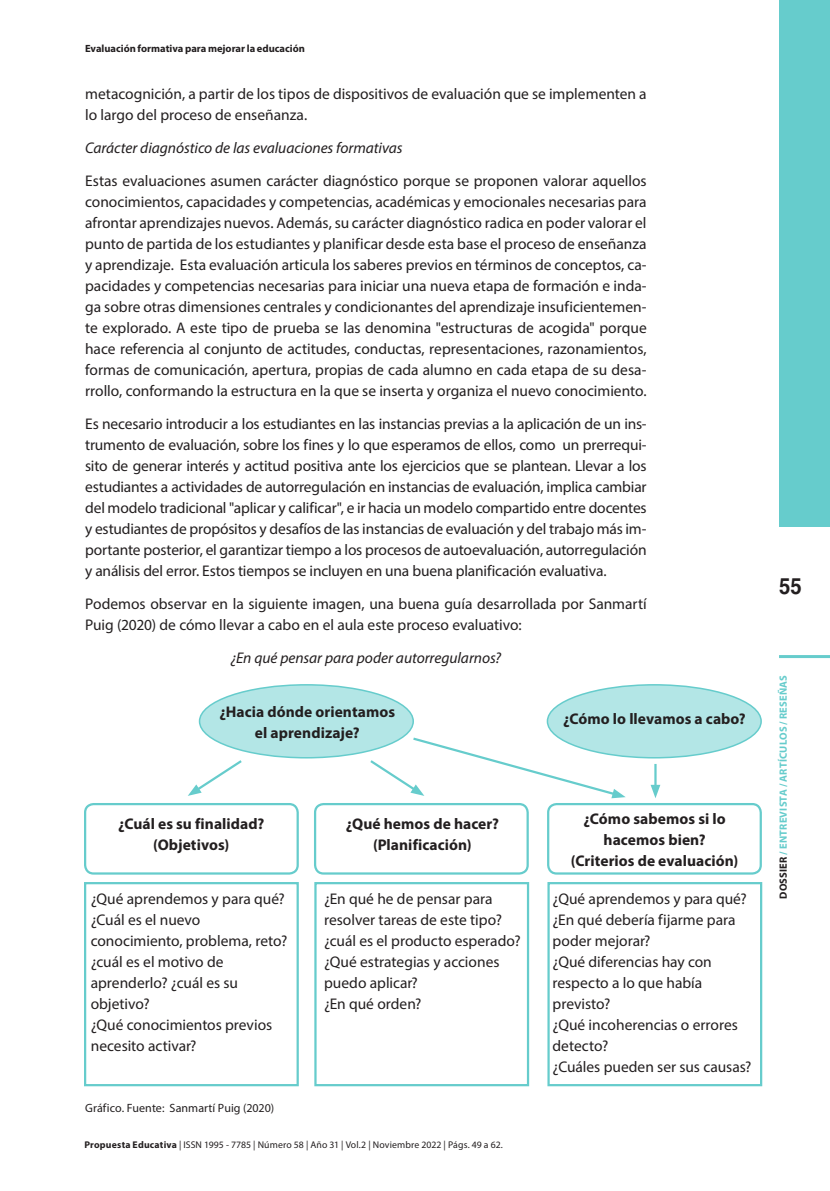
<style>
.page{position:relative;width:830px;height:1191px;background:#fff}
.page>*{position:absolute;margin:0;border:0;box-sizing:border-box;transform-origin:0 0}
.t1{font:700 22.5px "Helvetica LT Std";color:#231f20;scale:.9 1}
.t2{font:15.45px/21px "Myriad Pro";color:#231f20}
.t3{font:700 15.45px/21px "Myriad Pro";letter-spacing:.005em;color:#231f20;text-align:center}
.t4{font:italic 15.45px "Myriad Pro";letter-spacing:-.005em;color:#231f20}
.t5{font:12px "Myriad Pro";letter-spacing:.005em;color:#231f20}
.t6{font:700 10.5px "Myriad Pro";letter-spacing:-.005em;color:#231f20}
.t7{font:700 10.5px "Myriad Pro";letter-spacing:.015em;color:#6cc}
.t8{font:9.75px "Myriad Pro";letter-spacing:.01em;color:#231f20}
.s1{font-weight:700}
.s2{color:#231f20}
</style>
<div class="page">
<div style="left:778px;top:0;width:51px;height:527px;background:#6cc"></div>
<hr style="left:778px;top:655px;width:51px;height:3px;background:#6cc">
<div style="left:84px;top:803px;width:215px;height:71px;border:2px solid #6cc;border-radius:9px"></div>
<div style="left:314px;top:803px;width:214px;height:71px;border:2px solid #6cc;border-radius:9px"></div>
<div style="left:547px;top:803px;width:214px;height:71px;border:2px solid #6cc;border-radius:9px"></div>
<div style="left:84px;top:882px;width:215px;height:204px;border:2px solid #6cc"></div>
<div style="left:314px;top:882px;width:215px;height:204px;border:2px solid #6cc"></div>
<div style="left:547px;top:882px;width:214px;height:204px;border:2px solid #6cc"></div>
<div style="left:199px;top:685px;width:214px;height:72px;background:#b3e6e6;border-radius:50%"></div>
<div style="left:199px;top:684px;width:215px;height:74px;border:2px solid #6cc;border-radius:50%"></div>
<div style="left:547px;top:685px;width:213px;height:72px;background:#b3e6e6;border-radius:50%"></div>
<div style="left:546px;top:684px;width:215px;height:74px;border:2px solid #6cc;border-radius:50%"></div>
<svg style="left:188px;top:760px;width:54px;height:36px"></svg>
<svg style="left:367px;top:736px;width:258px;height:62px"></svg>
<hr style="left:654px;top:764px;width:2px;height:25px;background:#6cc">
<svg style="left:650px;top:785px;width:10px;height:13px"></svg>
<p class="t6" style="left:85px;top:42px;width:221px">Evaluación formativa para mejorar la educación</p>
<p class="t2" style="left:85px;top:83px;width:563px">metacognición, a partir de los tipos de dispositivos de evaluación que se implementen a lo largo del proceso de enseñanza.</p>
<p class="t4" style="left:85px;top:139px;width:319px">Carácter diagnóstico de las evaluaciones formativas</p>
<p class="t2" style="left:85px;top:170px;width:563px;text-align:justify">Estas evaluaciones asumen carácter diagnóstico porque se proponen valorar aquellos conocimientos, capacidades y competencias, académicas y emocionales necesarias para afrontar aprendizajes nuevos. Además, su carácter diagnóstico radica en poder valorar el punto de partida de los estudiantes y planificar desde esta base el proceso de enseñanza y aprendizaje. Esta evaluación articula los saberes previos en términos de conceptos, ca&shy;pacidades y competencias necesarias para iniciar una nueva etapa de formación e inda&shy;ga sobre otras dimensiones centrales y condicionantes del aprendizaje insuficientemen&shy;te explorado. A este tipo de prueba se las denomina "estructuras de acogida" porque hace referencia al conjunto de actitudes, conductas, representaciones, razonamientos, formas de comunicación, apertura, propias de cada alumno en cada etapa de su desa&shy;rrollo, conformando la estructura en la que se inserta y organiza el nuevo conocimiento.</p>
<p class="t2" style="left:85px;top:413px;width:563px;text-align:justify">Es necesario introducir a los estudiantes en las instancias previas a la aplicación de un ins&shy;trumento de evaluación, sobre los fines y lo que esperamos de ellos, como un prerrequi&shy;sito de generar interés y actitud positiva ante los ejercicios que se plantean. Llevar a los estudiantes a actividades de autorregulación en instancias de evaluación, implica cambiar del modelo tradicional "aplicar y calificar", e ir hacia un modelo compartido entre docentes y estudiantes de propósitos y desafíos de las instancias de evaluación y del trabajo más im&shy;portante posterior, el garantizar tiempo a los procesos de autoevaluación, autorregulación y análisis del error. Estos tiempos se incluyen en una buena planificación evaluativa.</p>
<p class="t2" style="left:85px;top:593px;width:562px">Podemos observar en la siguiente imagen, una buena guía desarrollada por Sanmartí<br>Puig (2020) de cómo llevar a cabo en el aula este proceso evaluativo:</p>
<p class="t4" style="left:230px;top:648px;width:272px">¿En qué pensar para poder autorregularnos?</p>
<p class="t3" style="left:219px;top:700px;width:177px">¿Hacia dónde orientamos el aprendizaje?</p>
<p class="t3" style="left:118px;top:813px;width:148px">¿Cuál es su finalidad?</p>
<p class="t3" style="left:153px;top:834px;width:78px">(Objetivos)</p>
<p class="t2" style="left:91px;top:888px;width:195px">¿Qué aprendemos y para qué?</p>
<p class="t2" style="left:91px;top:909px;width:198px">¿Cuál es el nuevo conocimiento, problema, reto?</p>
<p class="t2" style="left:91px;top:951px;width:149px">¿cuál es el motivo de aprenderlo? ¿cuál es su objetivo?</p>
<p class="t2" style="left:91px;top:1014px;width:183px">¿Qué conocimientos previos necesito activar?</p>
<p class="t5" style="left:85px;top:1100px;width:190px">Gráfico. Fuente: Sanmartí Puig (2020)</p>
<p class="t3" style="left:345px;top:813px;width:155px">¿Qué hemos de hacer?</p>
<p class="t3" style="left:373px;top:834px;width:100px">(Planificación)</p>
<p class="t2" style="left:324px;top:888px;width:179px">¿En qué he de pensar para resolver tareas de este tipo?</p>
<p class="t2" style="left:324px;top:930px;width:198px">¿cuál es el producto esperado?</p>
<p class="t2" style="left:324px;top:951px;width:177px">¿Qué estrategias y acciones puedo aplicar?</p>
<p class="t2" style="left:324px;top:993px;width:99px">¿En qué orden?</p>
<p class="t8" style="left:84px;top:1139px;width:420px"><span class="s1">Propuesta Educativa</span> | ISSN 1995 - 7785 | Número 58 | Año 31 | Vol.2 | Noviembre 2022 | Págs. 49 a 62.</p>
<p class="t3" style="left:563px;top:707px;width:184px">¿Cómo lo llevamos a cabo?</p>
<p class="t3" style="left:583px;top:807px;width:144px">¿Cómo sabemos si lo hacemos bien?</p>
<p class="t3" style="left:570px;top:849px;width:169px">(Criterios de evaluación)</p>
<p class="t2" style="left:552px;top:888px;width:195px">¿Qué aprendemos y para qué?</p>
<p class="t2" style="left:552px;top:909px;width:184px">¿En qué debería fijarme para poder mejorar?</p>
<p class="t2" style="left:552px;top:951px;width:161px">¿Qué diferencias hay con respecto a lo que había previsto?</p>
<p class="t2" style="left:552px;top:1014px;width:187px">¿Qué incoherencias o errores detecto?</p>
<p class="t2" style="left:552px;top:1056px;width:200px">¿Cuáles pueden ser sus causas?</p>
<h1 class="t1" style="left:778px;top:572px;width:27px">55</h1>
<p class="t7" style="left:776px;top:898px;width:225px;rotate:-90deg"><span class="s2">DOSSIER</span> / ENTREVISTA / ARTÍCULOS / RESEÑAS</p>
</div>
